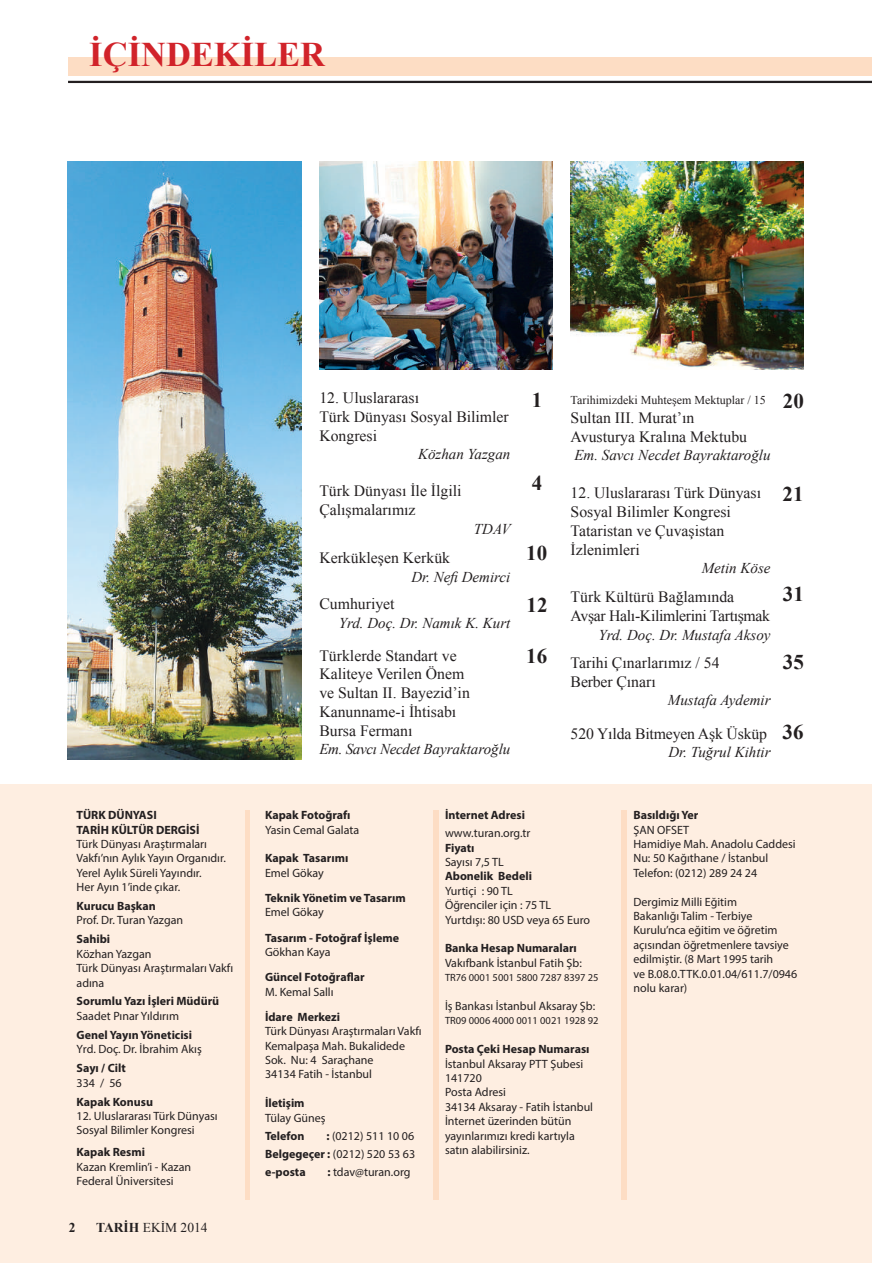
<style>
.page{position:relative;width:872px;height:1263px;background:#fff}
.page>*{position:absolute;margin:0;border:0;box-sizing:border-box;transform-origin:0 0}
.t1{font:700 34.5px "Times New Roman";color:#d1232a}
.t2{font:700 21px "Times New Roman";color:#231f20}
.t3{font:15.75px/18.8px "Times New Roman";color:#231f20}
.t4{font:15.75px/18.9px "Times New Roman";letter-spacing:-.02em;color:#231f20}
.t5{font:italic 15px "Times New Roman";color:#231f20}
.t6{font:13.5px "Times New Roman";color:#231f20}
.t7{font:700 13.5px "Times New Roman";color:#231f20}
.t8{font:12px/14.4px "Myriad Pro";color:#231f20}
.t9{font:700 12px/14.4px "Myriad Pro";color:#231f20}
.t10{font:12px "Times New Roman";color:#231f20}
.t11{font:10.5px "Myriad Pro";color:#231f20}
.s1{font-weight:700}
</style>
<div class="page">
<div style="left:0;top:784px;width:872px;height:479px;background:#feeee1"></div>
<svg style="left:68px;top:80px;width:804px;height:4px"></svg>
<div style="left:68px;top:57px;width:804px;height:19px;background:#fdddc4"></div>
<hr style="left:68px;top:81px;width:804px;height:2px;background:#231f20">
<hr style="left:245px;top:810px;width:4px;height:389px;background:#fdddc4">
<div style="left:433px;top:810px;width:5px;height:389px;background:#fdddc4"></div>
<div style="left:621px;top:810px;width:5px;height:389px;background:#fdddc4"></div>
<img style="left:570px;top:162px;width:233px;height:208px">
<img style="left:68px;top:162px;width:233px;height:597px">
<img style="left:319px;top:162px;width:233px;height:208px">
<h1 class="t1" style="left:89px;top:30px;width:237px">İÇİNDEKİLER</h1>
<h3 class="t3" style="left:319px;top:388px;width:191px">12. Uluslararası<br>Türk Dünyası Sosyal Bilimler<br>Kongresi</h3>
<p class="t5" style="left:418px;top:444px;width:94px">Közhan Yazgan</p>
<h3 class="t3" style="left:319px;top:481px;width:144px">Türk Dünyası İle İlgili<br>Çalışmalarımız</h3>
<p class="t5" style="left:474px;top:518px;width:38px">TDAV</p>
<h3 class="t3" style="left:319px;top:548px;width:132px">Kerkükleşen Kerkük</h3>
<p class="t5" style="left:411px;top:566px;width:101px">Dr. Nefi Demirci</p>
<h3 class="t3" style="left:319px;top:595px;width:77px">Cumhuriyet</h3>
<p class="t5" style="left:339px;top:613px;width:173px">Yrd. Doç. Dr. Namık K. Kurt</p>
<h3 class="t3" style="left:319px;top:646px;width:152px">Türklerde Standart ve<br>Kaliteye Verilen Önem ve Sultan II. Bayezid’in<br>Kanunname-i İhtisabı<br>Bursa Fermanı</h3>
<p class="t5" style="left:319px;top:739px;width:192px">Em. Savcı Necdet Bayraktaroğlu</p>
<h2 class="t2" style="left:532px;top:385px;width:12px">1</h2>
<h2 class="t2" style="left:532px;top:469px;width:12px">4</h2>
<h2 class="t2" style="left:526px;top:538px;width:22px">10</h2>
<h2 class="t2" style="left:526px;top:590px;width:22px">12</h2>
<h2 class="t2" style="left:526px;top:641px;width:22px">16</h2>
<p class="t10" style="left:570px;top:392px;width:197px">Tarihimizdeki Muhteşem Mektuplar / 15</p>
<h3 class="t3" style="left:570px;top:408px;width:178px">Sultan III. Murat’ın<br>Avusturya Kralına Mektubu</h3>
<p class="t5" style="left:574px;top:445px;width:198px">Em. Savcı Necdet Bayraktaroğlu</p>
<h3 class="t3" style="left:570px;top:483px;width:192px">12. Uluslararası Türk Dünyası<br>Sosyal Bilimler Kongresi<br>Tataristan ve Çuvaşistan<br>İzlenimleri</h3>
<p class="t5" style="left:702px;top:558px;width:70px">Metin Köse</p>
<h3 class="t4" style="left:570px;top:587px;width:201px">Türk Kültürü Bağlamında<br>Avşar Halı-Kilimlerini Tartışmak</h3>
<p class="t5" style="left:598px;top:625px;width:174px">Yrd. Doç. Dr. Mustafa Aksoy</p>
<h3 class="t3" style="left:570px;top:653px;width:150px">Tarihi Çınarlarımız / 54<br>Berber Çınarı</h3>
<p class="t5" style="left:668px;top:690px;width:104px">Mustafa Aydemir</p>
<h3 class="t3" style="left:570px;top:724px;width:198px">520 Yılda Bitmeyen Aşk Üsküp</h3>
<p class="t5" style="left:668px;top:741px;width:104px">Dr. Tuğrul Kihtir</p>
<h2 class="t2" style="left:783px;top:386px;width:22px">20</h2>
<h2 class="t2" style="left:782px;top:479px;width:22px">21</h2>
<h2 class="t2" style="left:783px;top:579px;width:22px">31</h2>
<h2 class="t2" style="left:783px;top:648px;width:22px">35</h2>
<h2 class="t2" style="left:782px;top:718px;width:22px">36</h2>
<p class="t9" style="left:77px;top:807px;width:124px">TÜRK DÜNYASI<br>TARİH KÜLTÜR DERGİSİ</p>
<p class="t8" style="left:77px;top:836px;width:151px">Türk Dünyası Araştırmaları<br>Vakfı’nın Aylık Yayın Organıdır.<br>Yerel Aylık Süreli Yayındır.<br>Her Ayın 1’inde çıkar.</p>
<p class="t9" style="left:77px;top:898px;width:81px">Kurucu Başkan</p>
<p class="t8" style="left:77px;top:913px;width:108px">Prof. Dr. Turan Yazgan</p>
<p class="t9" style="left:77px;top:932px;width:35px">Sahibi</p>
<p class="t8" style="left:77px;top:946px;width:158px">Közhan Yazgan<br>Türk Dünyası Araştırmaları Vakfı adına</p>
<p class="t9" style="left:77px;top:994px;width:144px">Sorumlu Yazı İşleri Müdürü</p>
<p class="t8" style="left:77px;top:1008px;width:104px">Saadet Pınar Yıldırım</p>
<p class="t9" style="left:77px;top:1027px;width:117px">Genel Yayın Yöneticisi</p>
<p class="t8" style="left:77px;top:1042px;width:127px">Yrd. Doç. Dr. İbrahim Akış</p>
<p class="t9" style="left:77px;top:1061px;width:51px">Sayı / Cilt</p>
<p class="t8" style="left:77px;top:1075px;width:47px">334 / 56</p>
<p class="t9" style="left:77px;top:1094px;width:78px">Kapak Konusu</p>
<p class="t8" style="left:77px;top:1108px;width:143px">12. Uluslararası Türk Dünyası<br>Sosyal Bilimler Kongresi</p>
<p class="t9" style="left:77px;top:1145px;width:70px">Kapak Resmi</p>
<p class="t8" style="left:77px;top:1159px;width:116px">Kazan Kremlin’i - Kazan<br>Federal Üniversitesi</p>
<p class="t7" style="left:69px;top:1218px;width:8px">2</p>
<p class="t6" style="left:96px;top:1218px;width:113px"><span class="s1">TARİH</span> EKİM 2014</p>
<p class="t9" style="left:265px;top:807px;width:87px">Kapak Fotoğrafı</p>
<p class="t8" style="left:265px;top:822px;width:96px">Yasin Cemal Galata</p>
<p class="t9" style="left:265px;top:851px;width:85px">Kapak Tasarımı</p>
<p class="t8" style="left:265px;top:865px;width:60px">Emel Gökay</p>
<p class="t9" style="left:265px;top:890px;width:142px">Teknik Yönetim ve Tasarım</p>
<p class="t8" style="left:265px;top:905px;width:60px">Emel Gökay</p>
<p class="t9" style="left:265px;top:930px;width:135px">Tasarım - Fotoğraf İşleme</p>
<p class="t8" style="left:265px;top:944px;width:67px">Gökhan Kaya</p>
<p class="t9" style="left:265px;top:969px;width:101px">Güncel Fotoğraflar</p>
<p class="t8" style="left:265px;top:984px;width:70px">M. Kemal Sallı</p>
<p class="t9" style="left:265px;top:1009px;width:77px">İdare Merkezi</p>
<p class="t8" style="left:265px;top:1024px;width:158px">Türk Dünyası Araştırmaları Vakfı<br>Kemalpaşa Mah. Bukalidede<br>Sok. Nu: 4 Saraçhane<br>34134 Fatih - İstanbul</p>
<p class="t9" style="left:265px;top:1095px;width:41px">İletişim</p>
<p class="t8" style="left:265px;top:1110px;width:62px">Tülay Güneş</p>
<p class="t9" style="left:265px;top:1128px;width:41px">Telefon</p>
<p class="t8" style="left:265px;top:1126px;width:152px;line-height:18px;text-align:justify;text-indent:61px"><span class="s1">:</span> (0212) 511 10 06<br><span class="s1">Belgegeçer :</span> (0212) 520 53 63 <span class="s1">e-posta</span></p>
<p class="t8" style="left:327px;top:1164px;width:85px"><span class="s1">:</span> tdav@turan.org</p>
<p class="t9" style="left:445px;top:807px;width:82px">İnternet Adresi</p>
<p class="t8" style="left:445px;top:826px;width:87px">www.turan.org.tr</p>
<p class="t9" style="left:445px;top:840px;width:31px">Fiyatı</p>
<p class="t8" style="left:445px;top:854px;width:60px">Sayısı 7,5 TL</p>
<p class="t9" style="left:445px;top:869px;width:88px">Abonelik Bedeli</p>
<p class="t8" style="left:445px;top:883px;width:147px">Yurtiçi : 90 TL<br>Öğrenciler için : 75 TL<br>Yurtdışı: 80 USD veya 65 Euro</p>
<p class="t9" style="left:445px;top:941px;width:133px">Banka Hesap Numaraları</p>
<p class="t8" style="left:445px;top:955px;width:138px">Vakıfbank İstanbul Fatih Şb:</p>
<p class="t11" style="left:445px;top:971px;width:155px">TR76 0001 5001 5800 7287 8397 25</p>
<p class="t8" style="left:445px;top:998px;width:152px">İş Bankası İstanbul Aksaray Şb:</p>
<p class="t11" style="left:445px;top:1014px;width:155px">TR09 0006 4000 0011 0021 1928 92</p>
<p class="t9" style="left:445px;top:1041px;width:146px">Posta Çeki Hesap Numarası</p>
<p class="t8" style="left:445px;top:1056px;width:150px">İstanbul Aksaray PTT Şubesi<br>141720<br>Posta Adresi<br>34134 Aksaray - Fatih İstanbul<br>İnternet üzerinden bütün yayınlarımızı kredi kartıyla satın alabilirsiniz.</p>
<p class="t9" style="left:633px;top:807px;width:66px">Basıldığı Yer</p>
<p class="t8" style="left:633px;top:822px;width:164px">ŞAN OFSET<br>Hamidiye Mah. Anadolu Caddesi<br>Nu: 50 Kağıthane / İstanbul<br>Telefon: (0212) 289 24 24</p>
<p class="t8" style="left:633px;top:894px;width:165px">Dergimiz Milli Eğitim<br>Bakanlığı Talim - Terbiye<br>Kurulu’nca eğitim ve öğretim açısından öğretmenlere tavsiye edilmiştir. (8 Mart 1995 tarih<br>ve B.08.0.TTK.0.01.04/611.7/0946 nolu karar)</p>
</div>
